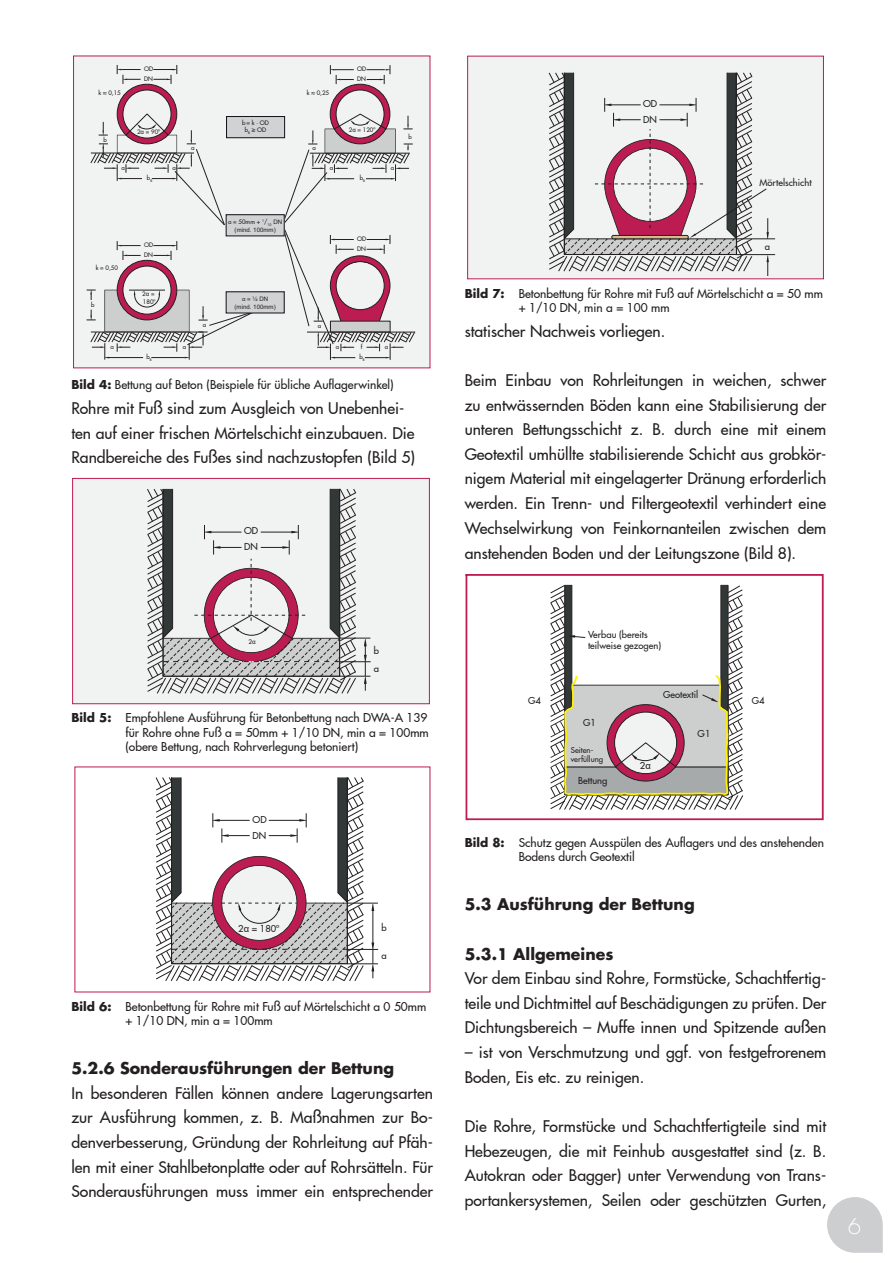
<style>
.page{position:relative;width:893px;height:1263px;background:#fff}
.page>*{position:absolute;margin:0;border:0;box-sizing:border-box;transform-origin:0 0}
.t1{font:300 21.6px "Futura LT Pro";color:#fff}
.t2{font:500 15.75px/24.6px "Futura LT Pro";color:#231f20;text-align:justify}
.t3{font:700 15.75px "Futura LT Pro";color:#231f20}
.t4{font:500 12px/14.4px "Futura LT Pro";color:#231f20}
.t5{font:500 9.45px/16px "Futura LT Pro";color:#231f20}
.t6{font:500 9.3px/15.9px "Futura LT Pro";color:#231f20}
.t7{font:500 7.8px/9.4px "Futura LT Pro";color:#231f20}
.t8{font:500 6.3px "Futura LT Pro";color:#231f20}
.t9{font:500 6.15px/9.9px "Futura LT Pro";color:#231f20}
.t10{font:6.15px/7.4px "Arial";color:#231f20;text-align:center}
.s1{font-family:"Arial";font-weight:400}
.s2{font-family:"Futura LT Pro";font-weight:500}
.s3{font-weight:700}
</style>
<div class="page">
<svg style="left:827px;top:1197px;width:56px;height:56px"></svg>
<div style="left:74px;top:56px;width:356px;height:312px;background:#f1f3f2"></div>
<svg style="left:90px;top:65px;width:135px;height:160px"></svg>
<svg style="left:282px;top:65px;width:133px;height:295px"></svg>
<svg style="left:87px;top:241px;width:168px;height:119px"></svg>
<hr style="left:129px;top:290px;width:36px;height:1px;background:#231f20">
<div style="left:227px;top:117px;width:58px;height:21px;background:#d1d2d4"></div>
<div style="left:226px;top:116px;width:59px;height:22px;border:1px solid #101315"></div>
<div style="left:226px;top:215px;width:58px;height:21px;background:#d1d2d4"></div>
<div style="left:226px;top:214px;width:58px;height:22px;border:1px solid #101315"></div>
<div style="left:226px;top:292px;width:58px;height:21px;background:#d1d2d4"></div>
<div style="left:226px;top:291px;width:58px;height:22px;border:1px solid #101315"></div>
<div style="left:73px;top:478px;width:356px;height:226px;background:#f1f3f2"></div>
<div style="left:72px;top:478px;width:358px;height:226px;border:1px solid #bc1c51"></div>
<hr style="left:339px;top:661px;width:32px;height:1px;background:#231f20">
<hr style="left:339px;top:676px;width:31px;height:1px;background:#231f20">
<hr style="left:339px;top:638px;width:31px;height:1px;background:#231f20">
<svg style="left:364px;top:639px;width:3px;height:52px"></svg>
<svg style="left:147px;top:488px;width:210px;height:206px"></svg>
<hr style="left:347px;top:949px;width:31px;height:1px;background:#231f20">
<hr style="left:373px;top:910px;width:1px;height:34px;background:#231f20">
<svg style="left:371px;top:904px;width:3px;height:7px"></svg>
<hr style="left:347px;top:963px;width:31px;height:1px;background:#231f20">
<hr style="left:347px;top:903px;width:31px;height:1px;background:#231f20">
<svg style="left:371px;top:942px;width:3px;height:36px"></svg>
<svg style="left:155px;top:777px;width:210px;height:204px"></svg>
<div style="left:468px;top:56px;width:355px;height:223px;background:#f1f3f2"></div>
<div style="left:467px;top:56px;width:357px;height:223px;border:1px solid #bc1c51"></div>
<hr style="left:736px;top:239px;width:39px;height:1px;background:#231f20">
<hr style="left:736px;top:254px;width:39px;height:1px;background:#231f20">
<svg style="left:548px;top:72px;width:221px;height:204px"></svg>
<svg style="left:465px;top:574px;width:359px;height:246px"></svg>
<svg style="left:549px;top:584px;width:195px;height:227px"></svg>
<p class="t9" style="left:99px;top:88px;width:24px">k ≈ 0,15</p>
<p class="t9" style="left:144px;top:63px;width:11px">OD<br>DN</p>
<p class="t9" style="left:104px;top:134px;width:5px">b</p>
<p class="t9" style="left:137px;top:127px;width:25px">2<span class="s1">α</span> = 90º</p>
<p class="t9" style="left:122px;top:162px;width:5px">a</p>
<p class="t9" style="left:147px;top:172px;width:7px">b<sub>B</sub></p>
<p class="t9" style="left:172px;top:162px;width:5px">a</p>
<p class="t9" style="left:191px;top:142px;width:5px">a</p>
<p class="t9" style="left:96px;top:263px;width:24px">k = 0,50</p>
<p class="t9" style="left:91px;top:299px;width:5px">b</p>
<p class="t9" style="left:144px;top:240px;width:11px">OD<br>DN</p>
<p class="t9" style="left:142px;top:290px;width:15px;line-height:7.4px">2<span class="s1">α</span> =<br>180º</p>
<p class="t9" style="left:111px;top:341px;width:5px">a</p>
<p class="t9" style="left:183px;top:341px;width:5px">a</p>
<p class="t9" style="left:203px;top:320px;width:5px">a</p>
<p class="t9" style="left:242px;top:119px;width:28px;line-height:7.4px;text-align:center">b= k ∙ OD b<sub>B</sub> ≥ OD</p>
<p class="t10" style="left:228px;top:218px;width:56px"><span class="s2">a = 50mm +</span> <sup>1</sup><span class="s2">/</span><sub>10</sub> DN (mind. 100mm)</p>
<p class="t10" style="left:235px;top:296px;width:43px"><span class="s2">a = ¼</span> DN (mind. 100mm)</p>
<p class="t9" style="left:307px;top:88px;width:24px">k ≈ 0,25</p>
<p class="t9" style="left:312px;top:142px;width:5px">a</p>
<p class="t9" style="left:357px;top:64px;width:11px">OD<br>DN</p>
<p class="t9" style="left:349px;top:124px;width:28px">2<span class="s1">α</span> = 120º</p>
<p class="t9" style="left:330px;top:162px;width:5px">a</p>
<p class="t9" style="left:391px;top:162px;width:5px">a</p>
<p class="t9" style="left:360px;top:173px;width:7px">b<sub>B</sub></p>
<p class="t9" style="left:357px;top:234px;width:11px">OD<br>DN</p>
<p class="t9" style="left:318px;top:320px;width:5px">a</p>
<p class="t9" style="left:336px;top:341px;width:5px">a</p>
<p class="t9" style="left:361px;top:341px;width:3px">f</p>
<p class="t9" style="left:385px;top:341px;width:5px">a</p>
<p class="t9" style="left:147px;top:351px;width:7px">b<sub>B</sub></p>
<p class="t9" style="left:360px;top:351px;width:7px">b<sub>B</sub></p>
<p class="t9" style="left:408px;top:132px;width:5px">b</p>
<p class="t4" style="left:71px;top:377px;width:324px"><span class="s3">Bild 4:</span> Bettung auf Beton (Beispiele für übliche Auflagerwinkel)</p>
<p class="t2" style="left:71px;top:395px;width:345px;text-align:left">Rohre mit Fuß sind zum Ausgleich von Unebenhei&shy;ten auf einer frischen Mörtelschicht einzubauen. Die<br>Randbereiche des Fußes sind nachzustopfen (Bild 5)</p>
<p class="t5" style="left:244px;top:522px;width:16px">OD<br>DN</p>
<p class="t8" style="left:249px;top:637px;width:9px">2<span class="s1">α</span></p>
<p class="t5" style="left:374px;top:640px;width:7px;line-height:18.9px">b a</p>
<p class="t4" style="left:71px;top:710px;width:357px"><span class="s3">Bild 5:</span> Empfohlene Ausführung für Betonbettung nach DWA-A 139</p>
<p class="t4" style="left:125px;top:725px;width:305px">für Rohre ohne Fuß a = 50mm + 1/10 DN, min a = 100mm (obere Bettung, nach Rohrverlegung betoniert)</p>
<p class="t5" style="left:253px;top:811px;width:16px">OD<br>DN</p>
<p class="t5" style="left:238px;top:920px;width:43px">2<span class="s1">α</span> = 180º</p>
<p class="t5" style="left:381px;top:919px;width:7px">b</p>
<p class="t5" style="left:381px;top:947px;width:7px">a</p>
<p class="t4" style="left:125px;top:998px;width:302px;text-indent:-54px"><span class="s3">Bild 6:</span> Betonbettung für Rohre mit Fuß auf Mörtelschicht a 0 50mm + 1/10 DN, min a = 100mm</p>
<p class="t3" style="left:71px;top:1056px;width:324px">5.2.6 Sonderausführungen der Bettung</p>
<p class="t2" style="left:71px;top:1080px;width:363px">In besonderen Fällen können andere Lagerungsarten zur Ausführung kommen, z. B. Maßnahmen zur Bo&shy;denverbesserung, Gründung der Rohrleitung auf Pfäh&shy;len mit einer Stahlbetonplatte oder auf Rohrsätteln. Für Sonderausführungen muss immer ein entsprechender</p>
<p class="t6" style="left:643px;top:95px;width:16px">OD<br>DN</p>
<p class="t6" style="left:759px;top:174px;width:54px">Mörtelschicht</p>
<p class="t6" style="left:765px;top:238px;width:7px">a</p>
<p class="t4" style="left:519px;top:286px;width:306px;text-indent:-54px"><span class="s3">Bild 7:</span> Betonbettung für Rohre mit Fuß auf Mörtelschicht a = 50 mm + 1/10 DN, min a = 100 mm</p>
<p class="t2" style="left:465px;top:318px;width:202px">statischer Nachweis vorliegen.</p>
<p class="t2" style="left:465px;top:367px;width:363px">Beim Einbau von Rohrleitungen in weichen, schwer zu entwässernden Böden kann eine Stabilisierung der unteren Bettungsschicht z. B. durch eine mit einem Geotextil umhüllte stabilisierende Schicht aus grobkör&shy;nigem Material mit eingelagerter Dränung erforderlich werden. Ein Trenn- und Filtergeotextil verhindert eine Wechselwirkung von Feinkornanteilen zwischen dem anstehenden Boden und der Leitungszone (Bild 8).</p>
<p class="t5" style="left:588px;top:628px;width:75px;line-height:11.2px">Verbau (bereits teilweise gezogen)</p>
<p class="t5" style="left:663px;top:686px;width:37px">Geotextil</p>
<p class="t5" style="left:528px;top:692px;width:14px">G4</p>
<p class="t5" style="left:752px;top:692px;width:14px">G4</p>
<p class="t5" style="left:583px;top:714px;width:14px">G1</p>
<p class="t7" style="left:571px;top:745px;width:34px">Seiten&shy;verfüllung</p>
<p class="t5" style="left:578px;top:772px;width:31px">Bettung</p>
<p class="t5" style="left:640px;top:757px;width:12px">2<span class="s1">α</span></p>
<p class="t5" style="left:698px;top:725px;width:14px">G1</p>
<p class="t4" style="left:465px;top:835px;width:361px"><span class="s3">Bild 8:</span> Schutz gegen Ausspülen des Auflagers und des anstehenden</p>
<p class="t4" style="left:519px;top:849px;width:118px">Bodens durch Geotextil</p>
<p class="t3" style="left:465px;top:892px;width:232px">5.3 Ausführung der Bettung</p>
<p class="t3" style="left:465px;top:942px;width:150px">5.3.1 Allgemeines</p>
<p class="t2" style="left:465px;top:965px;width:363px">Vor dem Einbau sind Rohre, Formstücke, Schachtfertig&shy;teile und Dichtmittel auf Beschädigungen zu prüfen. Der Dichtungsbereich – Muffe innen und Spitzende außen</p>
<p class="t2" style="left:465px;top:1039px;width:363px">– ist von Verschmutzung und ggf. von festgefrorenem<br>Boden, Eis etc. zu reinigen.</p>
<p class="t2" style="left:465px;top:1113px;width:363px">Die Rohre, Formstücke und Schachtfertigteile sind mit Hebezeugen, die mit Feinhub ausgestattet sind (z. B.<br>Autokran oder Bagger) unter Verwendung von Trans&shy;portankersystemen, Seilen oder geschützten Gurten,</p>
<h1 class="t1" style="left:848px;top:1212px;width:15px">6</h1>
</div>
